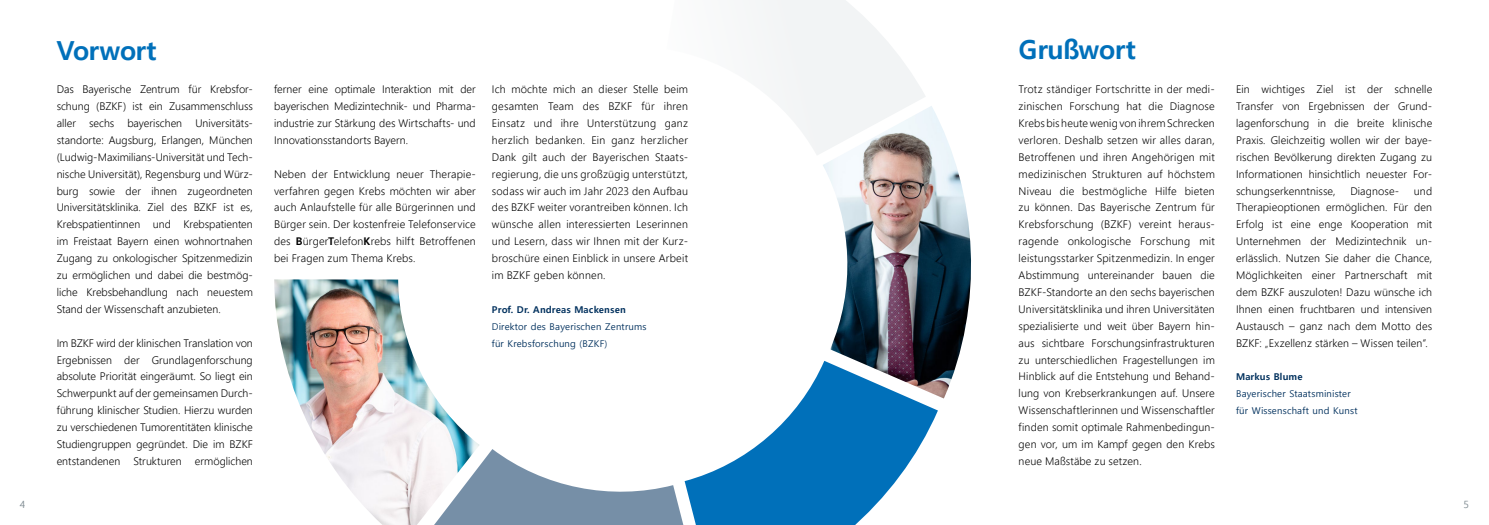
<style>
.page{position:relative;width:1489px;height:525px;background:#fff}
.page>*{position:absolute;margin:0;border:0;box-sizing:border-box;transform-origin:0 0}
.t1{font:700 26.25px "Malgun Gothic";letter-spacing:-.015em;color:#0070ba}
.t2{font:300 10.62px/16.9px "Malgun Gothic";letter-spacing:.015em;color:#000;text-align:justify}
.t3{font:10px "Malgun Gothic";color:#7e8a91}
.t4{font:9.38px/16.9px "Malgun Gothic";letter-spacing:.02em;color:#00305d}
.t5{font:700 9.38px "Malgun Gothic";letter-spacing:.02em;color:#00305d}
.s1{font-weight:700}
</style>
<div class="page">
<img style="left:274px;top:279px;width:205px;height:245px">
<svg style="left:417px;top:449px;width:266px;height:75px"></svg>
<svg style="left:684px;top:366px;width:253px;height:158px;fill:#0070ba"></svg>
<img style="left:822px;top:106px;width:149px;height:292px">
<svg style="left:755px;top:0;width:170px;height:156px;fill:#f2f4f5"></svg>
<h1 class="t1" style="left:57px;top:35px;width:101px">Vorwort</h1>
<p class="t2" style="left:57px;top:81px;width:198px">Das Bayerische Zentrum für Krebsfor&shy;schung (BZKF) ist ein Zusammenschluss aller sechs bayerischen Universitäts&shy;standorte: Augsburg, Erlangen, München (Ludwig-Maximilians-Universität und Tech&shy;nische Universität), Regensburg und Würz&shy;burg sowie der ihnen zugeordneten Universitätsklinika. Ziel des BZKF ist es, Krebspatientinnen und Krebspatienten im Freistaat Bayern einen wohnortnahen Zugang zu onkologischer Spitzenmedizin zu ermöglichen und dabei die bestmög&shy;liche Krebsbehandlung nach neuestem Stand der Wissenschaft anzubieten.</p>
<p class="t2" style="left:57px;top:334px;width:198px">Im BZKF wird der klinischen Translation von Ergebnissen der Grundlagenforschung absolute Priorität eingeräumt. So liegt ein Schwerpunkt auf der gemeinsamen Durch&shy;führung klinischer Studien. Hierzu wurden zu verschiedenen Tumorentitäten klinische Studiengruppen gegründet. Die im BZKF entstandenen Strukturen ermöglichen</p>
<p class="t2" style="left:274px;top:81px;width:203px">ferner eine optimale Interaktion mit der bayerischen Medizintechnik- und Pharma&shy;industrie zur Stärkung des Wirtschafts- und Innovationsstandorts Bayern.</p>
<p class="t2" style="left:274px;top:165px;width:203px">Neben der Entwicklung neuer Therapie&shy;verfahren gegen Krebs möchten wir aber auch Anlaufstelle für alle Bürgerinnen und Bürger sein. Der kostenfreie Telefonservice des <span class="s1">B</span>ürger<span class="s1">T</span>elefon<span class="s1">K</span>rebs hilft Betroffenen bei Fragen zum Thema Krebs.</p>
<p class="t2" style="left:492px;top:81px;width:198px;text-align:left">Ich möchte mich an dieser Stelle beim gesamten Team des BZKF für ihren Einsatz und ihre Unterstützung ganz herzlich bedanken. Ein ganz herzlicher Dank gilt auch der Bayerischen Staats&shy;regierung, die uns großzügig unterstützt, sodass wir auch im Jahr 2023 den Aufbau des BZKF weiter vorantreiben können. Ich wünsche allen interessierten Leserinnen und Lesern, dass wir Ihnen mit der Kurz&shy;broschüre einen Einblick in unsere Arbeit im BZKF geben können.</p>
<p class="t5" style="left:492px;top:304px;width:135px">Prof. Dr. Andreas Mackensen</p>
<p class="t4" style="left:492px;top:318px;width:156px">Direktor des Bayerischen Zentrums für Krebsforschung (BZKF)</p>
<h1 class="t1" style="left:1018px;top:34px;width:118px">Grußwort</h1>
<p class="t2" style="left:1018px;top:81px;width:198px;text-align:left">Trotz ständiger Fortschritte in der medi&shy;zinischen Forschung hat die Diagnose Krebs bis heute wenig von ihrem Schrecken verloren. Deshalb setzen wir alles daran, Betroffenen und ihren Angehörigen mit medizinischen Strukturen auf höchstem Niveau die bestmögliche Hilfe bieten zu können. Das Bayerische Zentrum für Krebsforschung (BZKF) vereint heraus&shy;ragende onkologische Forschung mit leistungsstarker Spitzenmedizin. In enger Abstimmung untereinander bauen die BZKF-Standorte an den sechs bayerischen Universitätsklinika und ihren Universitäten spezialisierte und weit über Bayern hin&shy;aus sichtbare Forschungsinfrastrukturen zu unterschiedlichen Fragestellungen im Hinblick auf die Entstehung und Behand&shy;lung von Krebserkrankungen auf. Unsere Wissenschaftlerinnen und Wissenschaftler finden somit optimale Rahmenbedingun&shy;gen vor, um im Kampf gegen den Krebs neue Maßstäbe zu setzen.</p>
<p class="t2" style="left:1235px;top:81px;width:198px">Ein wichtiges Ziel ist der schnelle Transfer von Ergebnissen der Grund&shy;lagenforschung in die breite klinische Praxis. Gleichzeitig wollen wir der baye&shy;rischen Bevölkerung direkten Zugang zu Informationen hinsichtlich neuester For&shy;schungserkenntnisse,</p>
<p class="t2" style="left:1235px;top:182px;width:198px;text-indent:178px">und Therapieoptionen ermöglichen. Für den Erfolg ist eine enge Kooperation mit Unternehmen der Medizintechnik un&shy;erlässlich. Nutzen Sie daher die Chance, Möglichkeiten einer Partnerschaft mit dem BZKF auszuloten! Dazu wünsche ich Ihnen einen fruchtbaren und intensiven Austausch – ganz nach dem Motto des BZKF: „Exzellenz stärken – Wissen teilen“.</p>
<p class="t2" style="left:1350px;top:182px;width:50px">Diagnose-</p>
<p class="t5" style="left:1235px;top:371px;width:68px">Markus Blume</p>
<p class="t4" style="left:1235px;top:385px;width:123px">Bayerischer Staatsminister für Wissenschaft und Kunst</p>
<p class="t3" style="left:20px;top:498px;width:7px">4</p>
<p class="t3" style="left:1463px;top:498px;width:7px">5</p>
</div>
